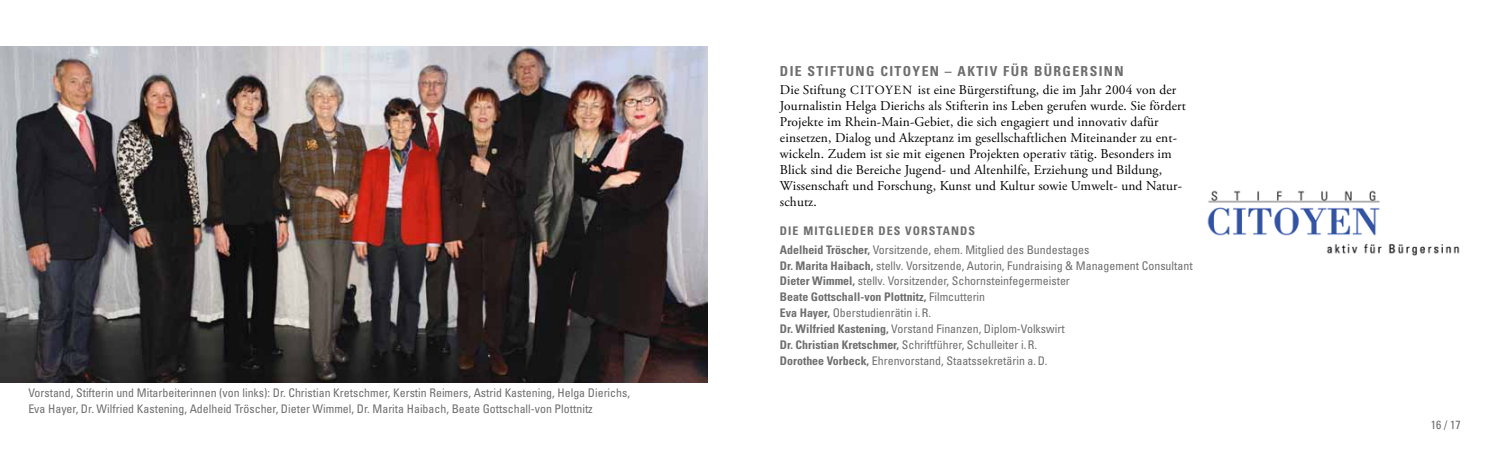
<style>
.page{position:relative;width:1489px;height:461px;background:#fff}
.page>*{position:absolute;margin:0;border:0;box-sizing:border-box;transform-origin:0 0}
.t1{font:700 condensed 13.75px "Univers LT";letter-spacing:.1em;color:#6e6e6e}
.t2{font:13.5px/16px "Adobe Garamond Pro";letter-spacing:.01em;color:#000}
.t3{font:condensed 11.88px/16px "Univers LT";color:#6e6e6e}
.t4{font:700 condensed 11.88px/18.5px "Univers LT";letter-spacing:.09em;color:#6e6e6e}
.s1{font-size:12.5px}
.s2{font-weight:400}
.s3{font-weight:700}
</style>
<div class="page">
<img style="left:1207px;top:190px;width:253px;height:66px">
<img style="left:0;top:46px;width:708px;height:337px">
<p class="t3" style="left:28px;top:384px;width:603px">Vorstand, Stifterin und Mitarbeiterinnen (von links): Dr. Christian Kretschmer, Kerstin Reimers, Astrid Kastening, Helga Dierichs,<br>Eva Hayer, Dr. Wilfried Kastening, Adelheid Tröscher, Dieter Wimmel, Dr. Marita Haibach, Beate Gottschall-von Plottnitz</p>
<p class="t1" style="left:780px;top:62px;width:345px">Die Stiftung CITOYEN – aktiv für Bürgersinn</p>
<p class="t2" style="left:780px;top:82px;width:407px">Die Stiftung <span class="s1">CITOYEN</span> ist eine Bürgerstiftung, die im Jahr 2004 von der Journalistin Helga Dierichs als Stifterin ins Leben gerufen wurde. Sie fördert Projekte im Rhein-Main-Gebiet, die sich engagiert und innovativ dafür einsetzen, Dialog und Akzeptanz im gesellschaftlichen Miteinander zu ent&shy;wickeln. Zudem ist sie mit eigenen Projekten operativ tätig. Besonders im Blick sind die Bereiche Jugend- und Altenhilfe, Erziehung und Bildung, Wissenschaft und Forschung, Kunst und Kultur sowie Umwelt- und Natur&shy;schutz.</p>
<p class="t4" style="left:780px;top:221px;width:311px">Die Mitglieder des Vorstands<br>Adelheid Tröscher, <span class="s2">Vorsitzende, ehem. Mitglied des Bundestages</span></p>
<p class="t3" style="left:780px;top:257px;width:414px"><span class="s3">Dr. Marita Haibach,</span> stellv. Vorsitzende, Autorin, Fundraising &amp; Management Consultant <span class="s3">Dieter Wimmel,</span> stellv. Vorsitzender, Schornsteinfegermeister<br><span class="s3">Beate Gottschall-von Plottnitz,</span> Filmcutterin<br><span class="s3">Eva Hayer,</span> Oberstudienrätin i.R.<br><span class="s3">Dr. Wilfried Kastening,</span> Vorstand Finanzen, Diplom-Volkswirt<br><span class="s3">Dr. Christian Kretschmer,</span> Schriftführer, Schulleiter i.R.<br><span class="s3">Dorothee Vorbeck,</span> Ehrenvorstand, Staatssekretärin a.D.</p>
<p class="t3" style="left:1430px;top:416px;width:31px">16 / 17</p>
</div>
